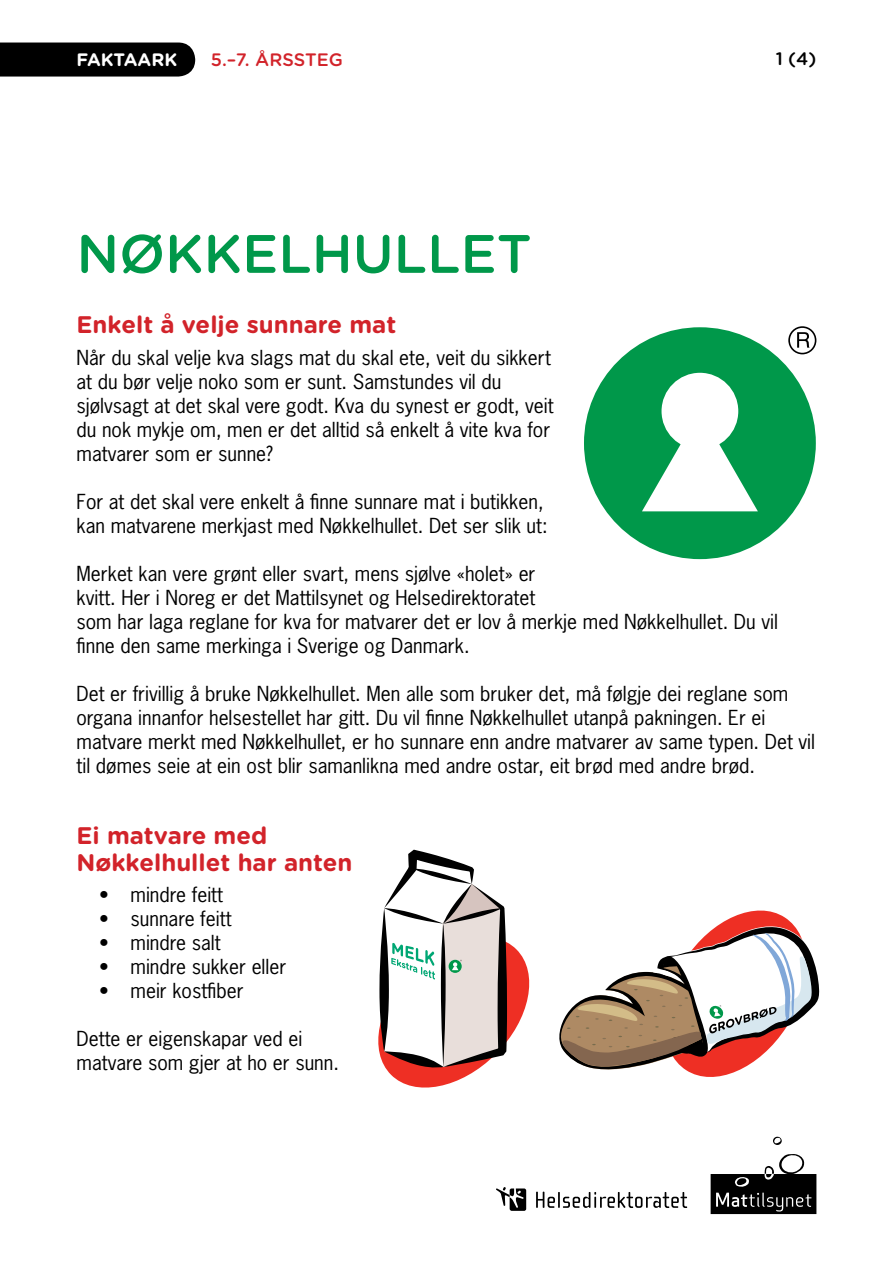
<style>
.page{position:relative;width:893px;height:1263px;background:#fff}
.page>*{position:absolute;margin:0;border:0;box-sizing:border-box;transform-origin:0 0}
.t1{font:500 54px "Gotham Rounded";color:#00984a}
.t2{font:700 24px/27px "Gotham Rounded";color:#d2232a}
.t3{font:19.5px/24px "News Gothic";color:#000}
.t4{font:500 18px "Gotham Rounded";color:#d2232a}
.t5{font:700 18px "Gotham Rounded";letter-spacing:-.005em;color:#fff}
.t6{font:500 18px "Gotham Rounded";color:#000}
</style>
<div class="page">
<svg style="left:773px;top:1137px;width:9px;height:8px"></svg>
<svg style="left:711px;top:1154px;width:105px;height:60px"></svg>
<div style="left:0;top:43px;width:195px;height:34px;background:#000"></div>
<svg style="left:496px;top:1187px;width:30px;height:24px"></svg>
<svg style="left:536px;top:1191px;width:151px;height:17px"></svg>
<div style="left:584px;top:327px;width:232px;height:232px;background:#00984a;border-radius:50%"></div>
<div style="left:661px;top:373px;width:77px;height:76px;background:#fff;border-radius:50%"></div>
<svg style="left:642px;top:443px;width:116px;height:68px"></svg>
<svg style="left:788px;top:326px;width:28px;height:28px"></svg>
<svg style="left:378px;top:849px;width:152px;height:239px"></svg>
<svg style="left:559px;top:910px;width:261px;height:167px"></svg>
<p class="t5" style="left:77px;top:46px;width:102px">FAKTAARK</p>
<p class="t4" style="left:211px;top:46px;width:133px">5.–7. ÅRSSTEG</p>
<p class="t6" style="left:776px;top:46px;width:42px">1 (4)</p>
<h1 class="t1" style="left:77px;top:215px;width:457px">NØKKELHULLET</h1>
<p class="t2" style="left:77px;top:310px;width:321px">Enkelt å velje sunnare mat</p>
<p class="t3" style="left:77px;top:345px;width:479px">Når du skal velje kva slags mat du skal ete, veit du sikkert at du bør velje noko som er sunt. Samstundes vil du sjølvsagt at det skal vere godt. Kva du synest er godt, veit du nok mykje om, men er det alltid så enkelt å vite kva for matvarer som er sunne?</p>
<p class="t3" style="left:77px;top:489px;width:473px">For at det skal vere enkelt å finne sunnare mat i butikken, kan matvarene merkjast med Nøkkelhullet. Det ser slik ut:</p>
<p class="t3" style="left:77px;top:561px;width:703px">Merket kan vere grønt eller svart, mens sjølve «holet» er<br>kvitt. Her i Noreg er det Mattilsynet og Helsedirektoratet<br>som har laga reglane for kva for matvarer det er lov å merkje med Nøkkelhullet. Du vil finne den same merkinga i Sverige og Danmark.</p>
<p class="t3" style="left:77px;top:681px;width:740px">Det er frivillig å bruke Nøkkelhullet. Men alle som bruker det, må følgje dei reglane som organa innanfor helsestellet har gitt. Du vil finne Nøkkelhullet utanpå pakningen. Er ei matvare merkt med Nøkkelhullet, er ho sunnare enn andre matvarer av same typen. Det vil til dømes seie at ein ost blir samanlikna med andre ostar, eit brød med andre brød.</p>
<p class="t2" style="left:77px;top:820px;width:277px">Ei matvare med<br>Nøkkelhullet har anten</p>
<p class="t3" style="left:99px;top:882px;width:126px">• mindre feitt</p>
<p class="t3" style="left:99px;top:906px;width:134px">• sunnare feitt</p>
<p class="t3" style="left:99px;top:930px;width:123px">• mindre salt</p>
<p class="t3" style="left:99px;top:954px;width:189px">• mindre sukker eller</p>
<p class="t3" style="left:99px;top:978px;width:146px">• meir kostfiber</p>
<p class="t3" style="left:77px;top:1026px;width:264px">Dette er eigenskapar ved ei matvare som gjer at ho er sunn.</p>
</div>
